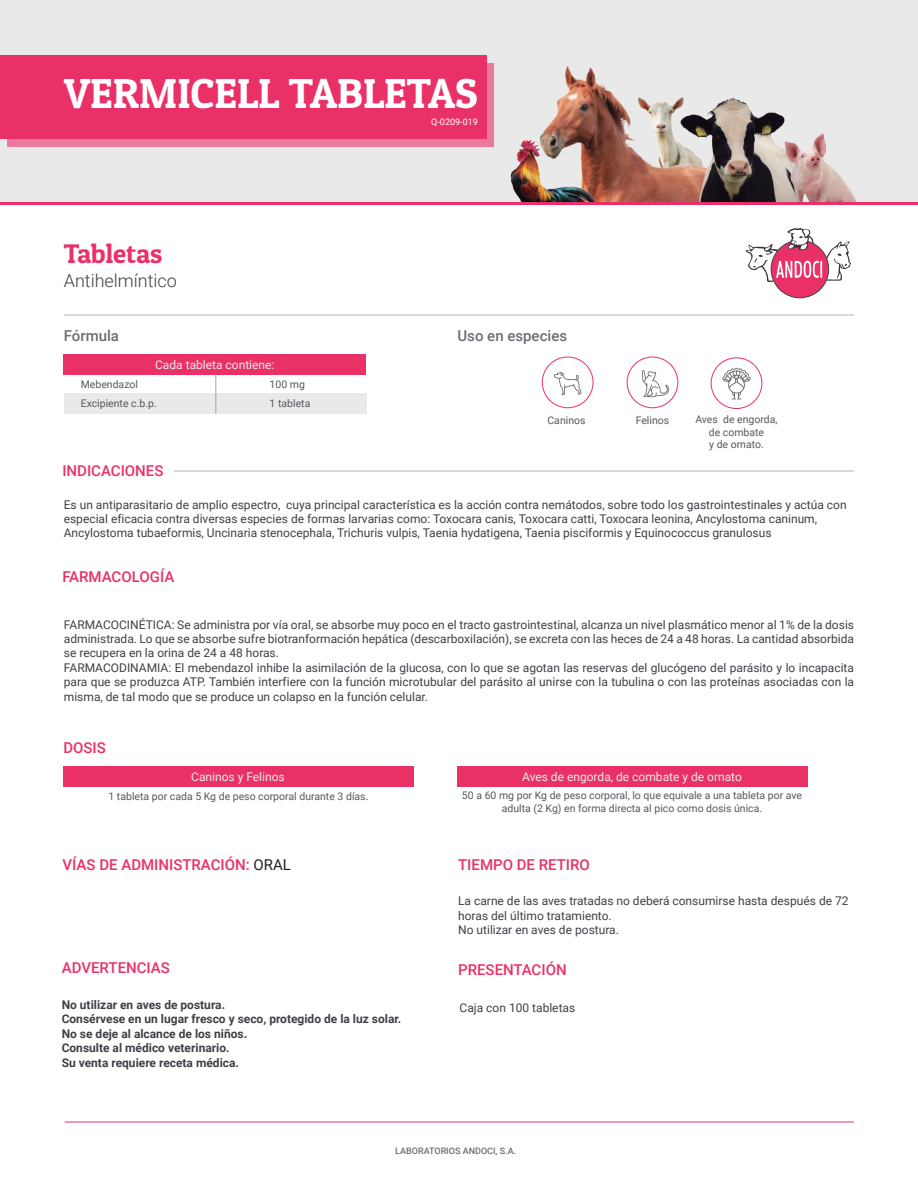
<style>
.page{position:relative;width:918px;height:1188px;background:#fff}
.page>*{position:absolute;margin:0;border:0;box-sizing:border-box;transform-origin:0 0}
.t1{font:42px "Patua One";color:#fff}
.t2{font:27px "Patua One";color:#ea3167}
.t3{font:300 18px "Roboto";color:#413f46}
.t4{font:500 15px "Roboto";color:#ea3167}
.t5{font:500 15px "Roboto";color:#6b6e72}
.t6{font:12px/14.4px "Roboto";color:#413f46}
.t7{font:700 12px/14.4px "Roboto";color:#413f46}
.t8{font:12px "Roboto";color:#ebebeb}
.t9{font:10.5px/12.6px "Roboto";color:#57585e;text-align:center}
.t10{font:500 9px "Roboto";color:#6b6e72}
.t11{font:9px "Roboto";color:#fff}
.s1{font-weight:400;color:#231d24}
</style>
<div class="page">
<div style="left:0;top:0;width:918px;height:202px;background:#eae9ea"></div>
<img style="left:543px;top:66px;width:124px;height:136px">
<img style="left:667px;top:97px;width:118px;height:105px">
<img style="left:510px;top:133px;width:87px;height:69px">
<img style="left:778px;top:130px;width:79px;height:72px">
<div style="left:7px;top:63px;width:487px;height:84px;background:#ea7a9b"></div>
<div style="left:0;top:55px;width:487px;height:84px;background:#ea3167"></div>
<hr style="left:0;top:202px;width:918px;height:3px;background:#ea3167">
<div style="left:771px;top:240px;width:58px;height:58px;background:#ea3167;border-radius:50%"></div>
<svg style="left:745px;top:228px;width:106px;height:54px"></svg>
<div style="left:64px;top:354px;width:302px;height:20px;background:#ea3167"></div>
<div style="left:65px;top:394px;width:302px;height:20px;background:#eae9ea"></div>
<hr style="left:215px;top:374px;width:1px;height:40px;background:#9ea4a7">
<div style="left:63px;top:766px;width:351px;height:21px;background:#ea3167"></div>
<hr style="left:64px;top:315px;width:790px;height:1px;background:#b2b6b7">
<hr style="left:174px;top:471px;width:680px;height:1px;background:#b2b6b7">
<hr style="left:65px;top:1122px;width:789px;height:1px;background:#ea3167">
<div style="left:457px;top:766px;width:350px;height:21px;background:#ea3167"></div>
<div style="left:711px;top:357px;width:51px;height:52px;border:1px solid #ea3167;border-radius:50%"></div>
<div style="left:542px;top:357px;width:51px;height:51px;border:1px solid #ea3167;border-radius:50%"></div>
<div style="left:627px;top:357px;width:51px;height:51px;border:1px solid #ea3167;border-radius:50%"></div>
<svg style="left:554px;top:372px;width:27px;height:23px"></svg>
<svg style="left:642px;top:370px;width:27px;height:27px"></svg>
<svg style="left:722px;top:368px;width:29px;height:31px"></svg>
<h1 class="t1" style="left:64px;top:67px;width:416px">VERMICELL TABLETAS</h1>
<p class="t11" style="left:431px;top:115px;width:48px">Q-0209-019</p>
<h2 class="t2" style="left:64px;top:237px;width:100px">Tabletas</h2>
<h3 class="t3" style="left:64px;top:268px;width:115px">Antihelmíntico</h3>
<p class="t5" style="left:64px;top:325px;width:57px">Fórmula</p>
<p class="t8" style="left:155px;top:356px;width:121px">Cada tableta contiene:</p>
<p class="t9" style="left:81px;top:377px;width:59px">Mebendazol</p>
<p class="t9" style="left:270px;top:377px;width:37px">100 mg</p>
<p class="t9" style="left:81px;top:397px;width:78px">Excipiente c.b.p.</p>
<p class="t9" style="left:270px;top:397px;width:42px">1 tableta</p>
<p class="t4" style="left:62px;top:460px;width:103px">INDICACIONES</p>
<p class="t5" style="left:457px;top:325px;width:111px">Uso en especies</p>
<p class="t9" style="left:547px;top:414px;width:40px">Caninos</p>
<p class="t9" style="left:636px;top:414px;width:35px">Felinos</p>
<p class="t9" style="left:695px;top:413px;width:84px">Aves de engorda, de combate<br>y de ornato.</p>
<p class="t6" style="left:64px;top:497px;width:784px">Es un antiparasitario de amplio espectro, cuya principal característica es la acción contra nemátodos, sobre todo los gastrointestinales y actúa con especial eficacia contra diversas especies de formas larvarias como: Toxocara canis, Toxocara catti, Toxocara leonina, Ancylostoma caninum,<br>Ancylostoma tubaeformis, Uncinaria stenocephala, Trichuris vulpis, Taenia hydatigena, Taenia pisciformis y Equinococcus granulosus</p>
<p class="t4" style="left:62px;top:566px;width:113px">FARMACOLOGÍA</p>
<p class="t6" style="left:64px;top:617px;width:792px">FARMACOCINÉTICA: Se administra por vía oral, se absorbe muy poco en el tracto gastrointestinal, alcanza un nivel plasmático menor al 1% de la dosis administrada. Lo que se absorbe sufre biotranformación hepática (descarboxilación), se excreta con las heces de 24 a 48 horas. La cantidad absorbida se recupera en la orina de 24 a 48 horas.<br>FARMACODINAMIA: El mebendazol inhibe la asimilación de la glucosa, con lo que se agotan las reservas del glucógeno del parásito y lo incapacita para que se produzca ATP. También interfiere con la función microtubular del parásito al unirse con la tubulina o con las proteínas asociadas con la misma, de tal modo que se produce un colapso en la función celular.</p>
<p class="t4" style="left:63px;top:737px;width:44px">DOSIS</p>
<p class="t8" style="left:191px;top:768px;width:95px">Caninos y Felinos</p>
<p class="t9" style="left:108px;top:789px;width:262px">1 tableta por cada 5 Kg de peso corporal durante 3 días.</p>
<p class="t8" style="left:522px;top:768px;width:221px">Aves de engorda, de combate y de ornato</p>
<p class="t9" style="left:462px;top:789px;width:342px">50 a 60 mg por Kg de peso corporal, lo que equivale a una tableta por ave adulta (2 Kg) en forma directa al pico como dosis única.</p>
<p class="t4" style="left:62px;top:854px;width:230px">VÍAS DE ADMINISTRACIÓN: <span class="s1">ORAL</span></p>
<p class="t4" style="left:458px;top:854px;width:133px">TIEMPO DE RETIRO</p>
<p class="t6" style="left:458px;top:894px;width:392px">La carne de las aves tratadas no deberá consumirse hasta después de 72 horas del último tratamiento.<br>No utilizar en aves de postura.</p>
<p class="t4" style="left:62px;top:957px;width:110px">ADVERTENCIAS</p>
<p class="t4" style="left:458px;top:959px;width:110px">PRESENTACIÓN</p>
<p class="t7" style="left:62px;top:997px;width:341px">No utilizar en aves de postura.<br>Consérvese en un lugar fresco y seco, protegido de la luz solar.<br>No se deje al alcance de los niños.<br>Consulte al médico veterinario.<br>Su venta requiere receta médica.</p>
<p class="t6" style="left:460px;top:1000px;width:117px">Caja con 100 tabletas</p>
<p class="t10" style="left:395px;top:1144px;width:123px">LABORATORIOS ANDOCI, S.A.</p>
</div>
